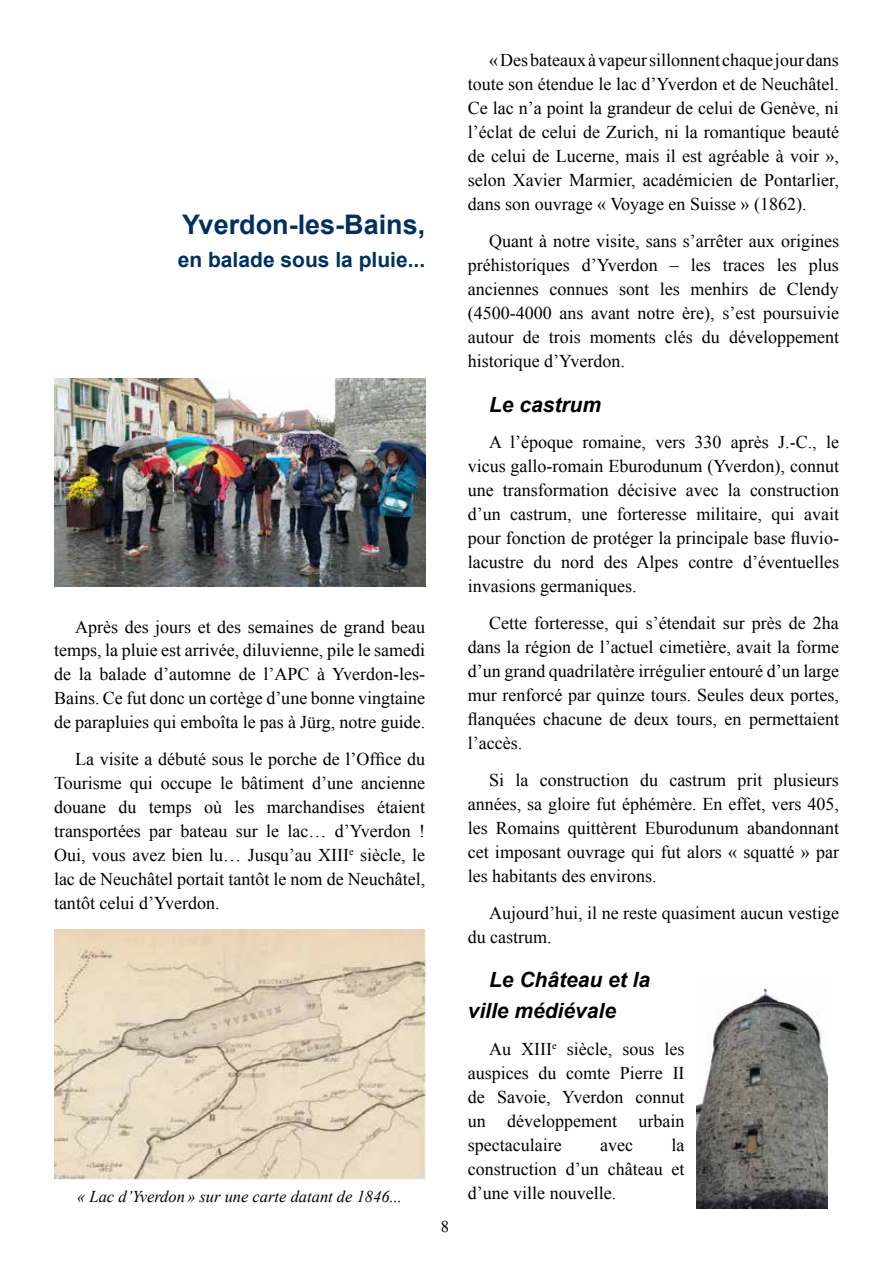
<style>
.page{position:relative;width:893px;height:1263px;background:#fff}
.page>*{position:absolute;margin:0;border:0;box-sizing:border-box;transform-origin:0 0}
.t1{font:700 27px "Arial";color:#032f5e}
.t2{font:italic 700 21px/31.5px "Arial";color:#000}
.t3{font:700 21px "Arial";color:#032f5e}
.t4{font:18px/24px "Times New Roman";color:#000;text-align:justify}
.t5{font:italic 16.5px "Times New Roman";color:#000}
.t6{font:16.5px "Times New Roman";color:#000}
</style>
<div class="page">
<img style="left:696px;top:987px;width:131px;height:222px">
<img style="left:54px;top:378px;width:371px;height:209px">
<img style="left:54px;top:929px;width:371px;height:250px">
<h1 class="t1" style="left:182px;top:207px;width:245px">Yverdon-les-Bains,</h1>
<p class="t3" style="left:178px;top:246px;width:249px">en balade sous la pluie...</p>
<p class="t4" style="left:54px;top:614px;width:373px;text-indent:21px">Après des jours et des semaines de grand beau temps, la pluie est arrivée, diluvienne, pile le samedi de la balade d’automne de l’APC à Yverdon-les-Bains. Ce fut donc un cortège d’une bonne vingtaine de parapluies qui emboîta le pas à Jürg, notre guide.</p>
<p class="t4" style="left:54px;top:747px;width:373px;text-indent:21px">La visite a débuté sous le porche de l’Office du Tourisme qui occupe le bâtiment d’une ancienne douane du temps où les marchandises étaient transportées par bateau sur le lac… d’Yverdon !<br>Oui, vous avez bien lu… Jusqu’au XIII<sup>e</sup> siècle, le lac de Neuchâtel portait tantôt le nom de Neuchâtel, tantôt celui d’Yverdon.</p>
<p class="t4" style="left:468px;top:48px;width:373px;text-indent:21px">«Des bateaux à vapeur sillonnent chaque jour dans toute son étendue le lac d’Yverdon et de Neuchâtel.<br>Ce lac n’a point la grandeur de celui de Genève, ni l’éclat de celui de Zurich, ni la romantique beauté de celui de Lucerne, mais il est agréable à voir », selon Xavier Marmier, académicien de Pontarlier, dans son ouvrage « Voyage en Suisse » (1862).</p>
<p class="t4" style="left:468px;top:229px;width:373px;text-indent:21px">Quant à notre visite, sans s’arrêter aux origines préhistoriques d’Yverdon – les traces les plus anciennes connues sont les menhirs de Clendy (4500-4000 ans avant notre ère), s’est poursuivie autour de trois moments clés du développement historique d’Yverdon.</p>
<p class="t2" style="left:489px;top:389px;width:114px">Le castrum</p>
<p class="t4" style="left:468px;top:430px;width:373px;text-indent:21px">A l’époque romaine, vers 330 après J.-C., le vicus gallo-romain Eburodunum (Yverdon), connut une transformation décisive avec la construction d’un castrum, une forteresse militaire, qui avait pour fonction de protéger la principale base fluvio&shy;lacustre du nord des Alpes contre d’éventuelles invasions germaniques.</p>
<p class="t4" style="left:468px;top:611px;width:373px;text-indent:21px">Cette forteresse, qui s’étendait sur près de 2ha dans la région de l’actuel cimetière, avait la forme d’un grand quadrilatère irrégulier entouré d’un large mur renforcé par quinze tours. Seules deux portes, flanquées chacune de deux tours, en permettaient l’accès.</p>
<p class="t4" style="left:468px;top:767px;width:373px;text-indent:21px">Si la construction du castrum prit plusieurs années, sa gloire fut éphémère. En effet, vers 405, les Romains quittèrent Eburodunum abandonnant cet imposant ouvrage qui fut alors « squatté » par les habitants des environs.</p>
<p class="t4" style="left:468px;top:900px;width:373px;text-indent:21px">Aujourd’hui, il ne reste quasiment aucun vestige du castrum.</p>
<p class="t2" style="left:468px;top:964px;width:184px;text-indent:21px">Le Château et la ville médiévale</p>
<p class="t4" style="left:468px;top:1037px;width:218px;text-indent:21px">Au XIII<sup>e</sup> siècle, sous les auspices du comte Pierre II de Savoie, Yverdon connut un développement urbain spectaculaire</p>
<p class="t4" style="left:468px;top:1133px;width:218px;text-align:right">la<br>construction d’un château et</p>
<p class="t4" style="left:600px;top:1133px;width:34px">avec</p>
<p class="t5" style="left:77px;top:1185px;width:326px">« Lac d’Yverdon» sur une carte datant de 1846...</p>
<p class="t4" style="left:468px;top:1181px;width:150px">d’une ville nouvelle.</p>
<p class="t6" style="left:441px;top:1215px;width:10px">8</p>
</div>
